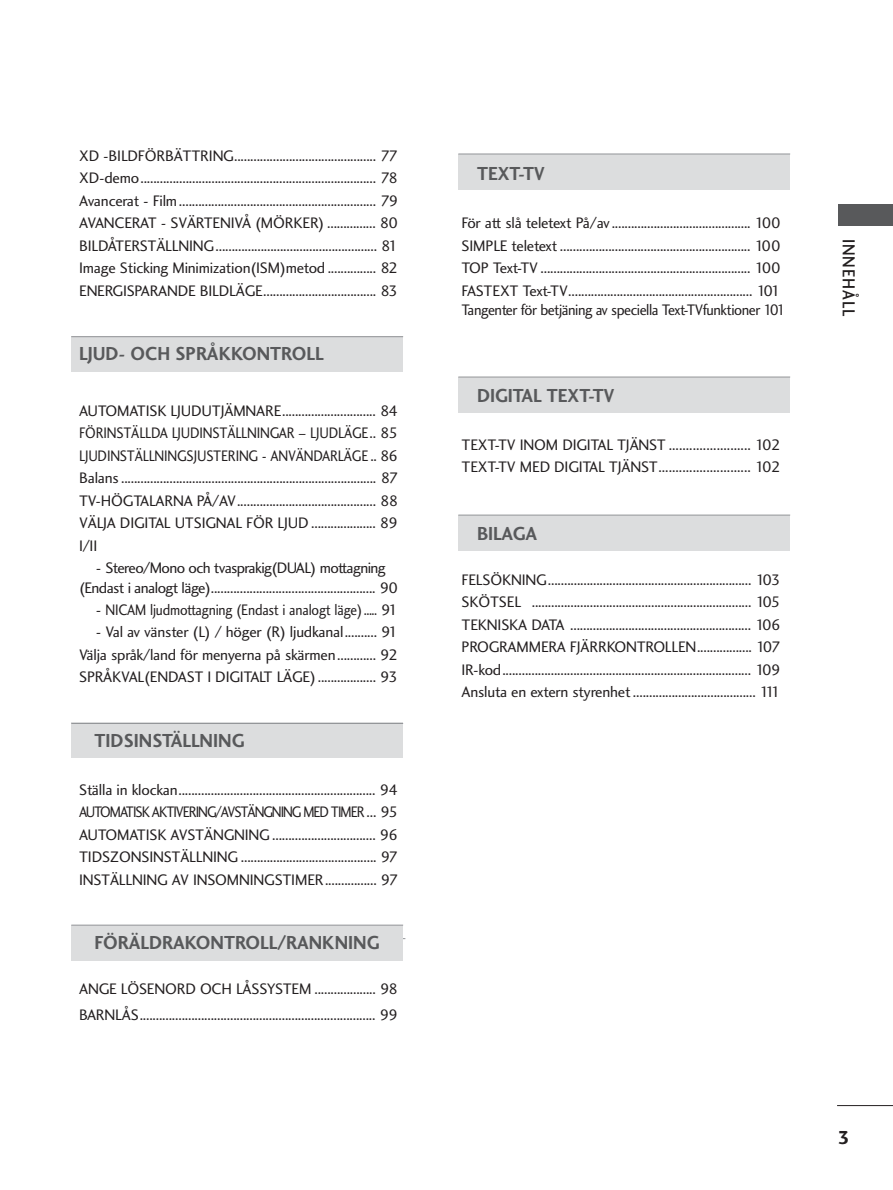
<style>
.page{position:relative;width:893px;height:1190px;background:#fff}
.page>*{position:absolute;margin:0;border:0;box-sizing:border-box;transform-origin:0 0}
.t1{font:19.5px "Charlotte Sans Bold Plain";color:#58595b;scale:.95 1}
.t2{font:19.5px "Charlotte Sans Bold Plain";color:#231f20}
.t3{font:18px "Charlotte Sans Medium Plain";letter-spacing:.06em;color:#231f20;scale:.9 1}
.t4{font:15.75px/22.5px "Charlotte Sans Book Plain";letter-spacing:-.01em;color:#231f20;text-align:justify}
.t5{font:15.75px/19.5px "Charlotte Sans Book Plain";letter-spacing:-.035em;color:#231f20;text-align:center}
.t6{font:15.75px "Charlotte Sans Book Plain";letter-spacing:-.03em;color:#231f20;scale:.95 1}
</style>
<div class="page">
<hr style="left:837px;top:1105px;width:55px;height:1px;background:#231f20">
<div style="left:838px;top:204px;width:54px;height:21px;background:#58595b"></div>
<hr style="left:74px;top:938px;width:331px;height:1px;background:#939598">
<div style="left:71px;top:925px;width:332px;height:36px;background:#dcddde"></div>
<hr style="left:71px;top:924px;width:332px;height:1px;background:#939598">
<div style="left:71px;top:722px;width:332px;height:36px;background:#dcddde"></div>
<hr style="left:71px;top:723px;width:332px;height:1px;background:#939598">
<div style="left:71px;top:337px;width:332px;height:35px;background:#dcddde"></div>
<hr style="left:71px;top:336px;width:332px;height:1px;background:#939598">
<div style="left:458px;top:154px;width:332px;height:35px;background:#dcddde"></div>
<hr style="left:458px;top:154px;width:332px;height:1px;background:#939598">
<div style="left:458px;top:377px;width:332px;height:35px;background:#dcddde"></div>
<hr style="left:458px;top:377px;width:332px;height:1px;background:#939598">
<div style="left:458px;top:515px;width:332px;height:35px;background:#dcddde"></div>
<hr style="left:458px;top:515px;width:332px;height:1px;background:#939598">
<p class="t4" style="left:79px;top:146px;width:320px">XD -BILDFÖRBÄTTRING............................................ 77<br>XD-demo......................................................................... 78<br>Avancerat - Film............................................................. 79<br>AVANCERAT - SVÄRTENIVÅ (MÖRKER) ............... 80<br>BILDÅTERSTÄLLNING.................................................. 81<br>Image Sticking Minimization(ISM)metod ............... 82<br>ENERGISPARANDE BILDLÄGE................................... 83</p>
<p class="t1" style="left:79px;top:346px;width:259px">LJUD- OCH SPRÅKKONTROLL</p>
<p class="t4" style="left:79px;top:400px;width:321px">AUTOMATISK LJUDUTJÄMNARE............................. 84<br>FÖRINSTÄLLDA LJUDINSTÄLLNINGAR – LJUDLÄGE.. 85<br>LJUDINSTÄLLNINGSJUSTERING - ANVÄNDARLÄGE .. 86<br>Balans ............................................................................... 87<br>TV-HÖGTALARNA PÅ/AV........................................... 88<br>VÄLJA DIGITAL UTSIGNAL FÖR LJUD .................... 89<br>I/II</p>
<p class="t5" style="left:79px;top:559px;width:320px">- Stereo/Mono och tvasprakig(DUAL) mottagning (Endast i analogt läge)................................................... 90</p>
<p class="t4" style="left:96px;top:600px;width:304px">- NICAM ljudmottagning (Endast i analogt läge)..... 91</p>
<p class="t4" style="left:79px;top:622px;width:320px;text-indent:17px">- Val av vänster (L) / höger (R) ljudkanal.......... 91<br>Välja språk/land för menyerna på skärmen............ 92<br>SPRÅKVAL(ENDAST I DIGITALT LÄGE).................. 93</p>
<p class="t1" style="left:95px;top:733px;width:159px">TIDSINSTÄLLNING</p>
<p class="t4" style="left:79px;top:780px;width:320px">Ställa in klockan............................................................. 94<br>AUTOMATISK AKTIVERING/AVSTÄNGNING MED TIMER ... 95<br>AUTOMATISK AVSTÄNGNING ................................ 96<br>TIDSZONSINSTÄLLNING .......................................... 97<br>INSTÄLLNING AV INSOMNINGSTIMER................ 97</p>
<p class="t1" style="left:95px;top:935px;width:301px">FÖRÄLDRAKONTROLL/RANKNING</p>
<p class="t4" style="left:79px;top:977px;width:320px;line-height:25.5px">ANGE LÖSENORD OCH LÅSSYSTEM ................... 98<br>BARNLÅS......................................................................... 99</p>
<p class="t1" style="left:477px;top:166px;width:72px">TEXT-TV</p>
<p class="t4" style="left:461px;top:213px;width:320px">För att slå teletext På/av........................................... 100<br>SIMPLE teletext ........................................................... 100<br>TOP Text-TV ................................................................. 100<br>FASTEXT Text-TV......................................................... 101</p>
<p class="t6" style="left:461px;top:304px;width:343px">Tangenter för betjäning av speciella Text-TVfunktioner 101</p>
<p class="t1" style="left:477px;top:388px;width:146px">DIGITAL TEXT-TV</p>
<p class="t4" style="left:461px;top:435px;width:320px">TEXT-TV INOM DIGITAL TJÄNST ........................ 102<br>TEXT-TV MED DIGITAL TJÄNST........................... 102</p>
<p class="t1" style="left:477px;top:526px;width:65px">BILAGA</p>
<p class="t4" style="left:461px;top:570px;width:320px">FELSÖKNING............................................................... 103<br>SKÖTSEL .................................................................... 105<br>TEKNISKA DATA ........................................................ 106<br>PROGRAMMERA FJÄRRKONTROLLEN................. 107<br>IR-kod............................................................................. 109<br>Ansluta en extern styrenhet ...................................... 111</p>
<p class="t3" style="left:855px;top:239px;width:88px;rotate:90deg">INNEHÅLL</p>
<p class="t2" style="left:837px;top:1129px;width:13px">3</p>
</div>
